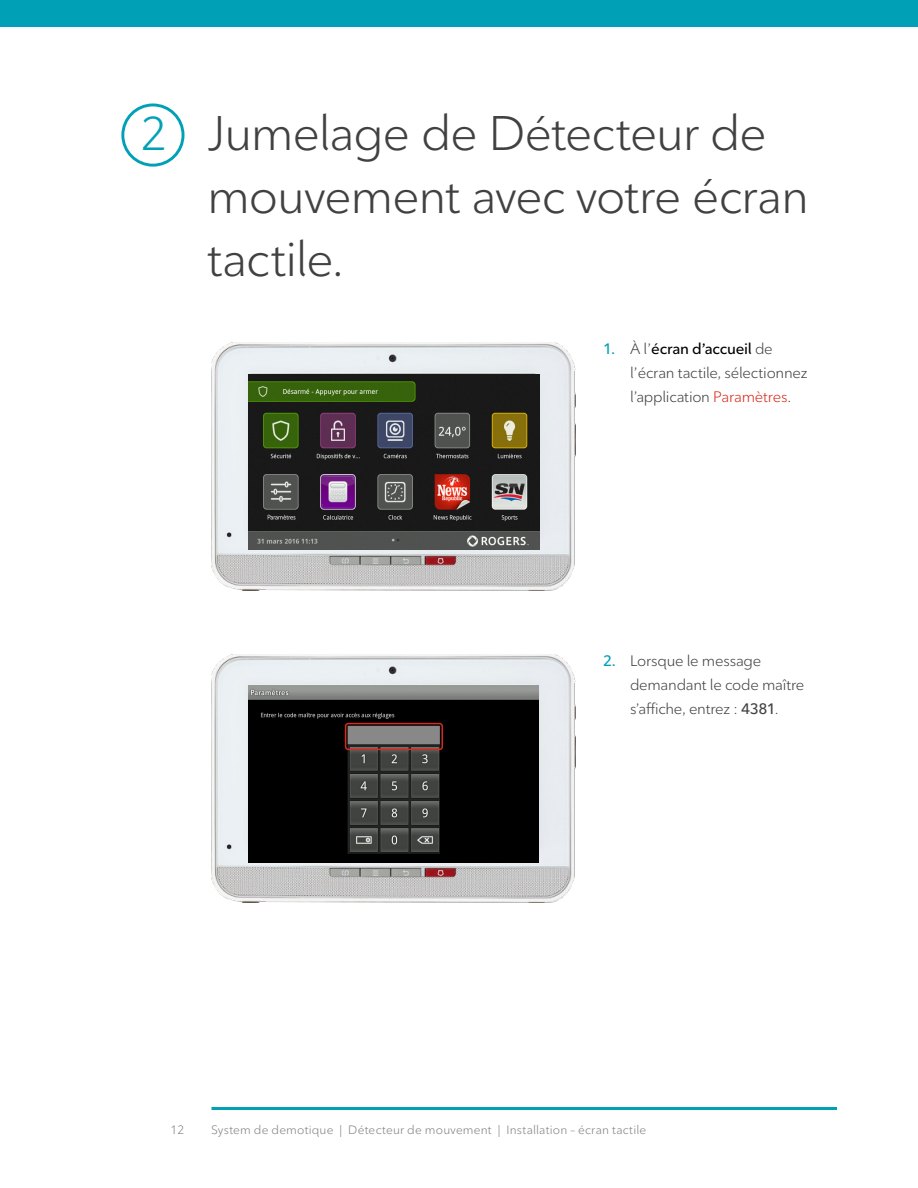
<style>
.page{position:relative;width:918px;height:1188px;background:#fff}
.page>*{position:absolute;margin:0;border:0;box-sizing:border-box;transform-origin:0 0}
.t1{font:48px/63px "Ted Next";letter-spacing:-.02em;color:#424142}
.t2{font:46.65px "Ted Next";color:#00a0b7}
.t3{font:15px/24px "Ted Next";letter-spacing:-.015em;color:#424142}
.t4{font:12px "Ted Next";letter-spacing:.015em;color:#808284}
.s1{font-weight:600;color:#00a0b7}
.s2{font-weight:600;color:#000}
.s3{color:#da291c}
.s4{font-weight:600}
</style>
<div class="page">
<div style="left:0;top:0;width:918px;height:27px;background:#00a0b7"></div>
<hr style="left:212px;top:1107px;width:625px;height:3px;background:#00a0b7">
<div style="left:121px;top:104px;width:63px;height:63px;border:3px solid #00a0b7;border-radius:50%"></div>
<img style="left:212px;top:342px;width:364px;height:249px">
<img style="left:212px;top:654px;width:364px;height:249px">
<img style="left:249px;top:685px;width:290px;height:177px">
<img style="left:248px;top:375px;width:291px;height:174px">
<div style="left:345px;top:723px;width:98px;height:27px;border:2px solid #da291c;border-radius:3px"></div>
<h2 class="t2" style="left:140px;top:106px;width:29px">2</h2>
<h1 class="t1" style="left:207px;top:102px;width:603px">Jumelage de Détecteur de mouvement avec votre écran tactile.</h1>
<p class="t3" style="left:630px;top:336px;width:179px;text-indent:-27px"><span class="s1">1.</span> À l’<span class="s2">écran d’accueil</span> de l’écran tactile, sélectionnez l’application <span class="s3">Paramètres</span>.</p>
<p class="t3" style="left:630px;top:648px;width:176px;text-indent:-27px"><span class="s1">2.</span> Lorsque le message demandant le code maître s’affiche, entrez : <span class="s4">4381</span>.</p>
<p class="t4" style="left:171px;top:1123px;width:15px">12</p>
<p class="t4" style="left:211px;top:1123px;width:437px">System de demotique | Détecteur de mouvement | Installation – écran tactile</p>
</div>
